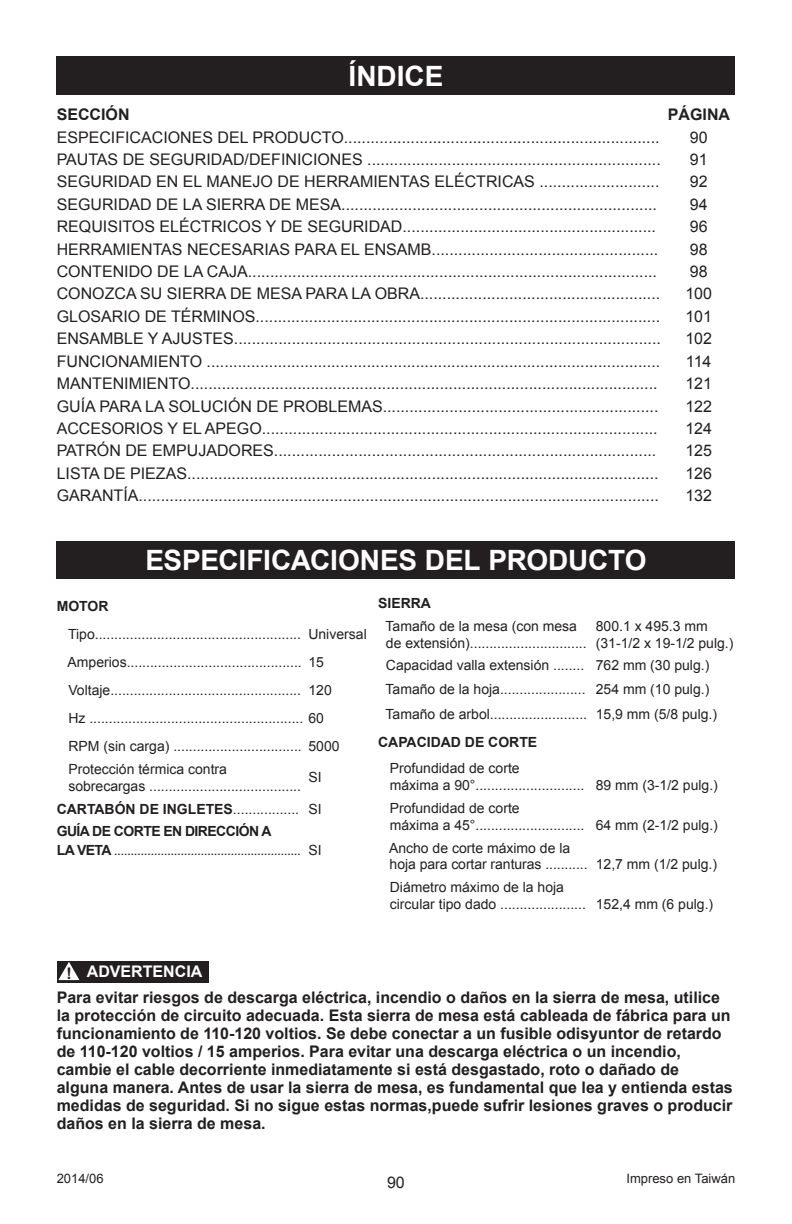
<style>
.page{position:relative;width:792px;height:1224px;background:#fff}
.page>*{position:absolute;margin:0;border:0;box-sizing:border-box;transform-origin:0 0}
.t1{font:700 28px "Arial";letter-spacing:-.005em;color:#fff}
.t2{font:16px "Arial";color:#231f20}
.t3{font:700 16px/18px "Arial";color:#231f20}
.t4{font:700 16px "Arial";color:#fff}
.t5{font:14px/17px "Arial";color:#231f20}
.t6{font:700 14px "Arial";color:#231f20}
.t7{font:13px "Arial";color:#231f20}
.s1{font-weight:700}
.s2{color:#231f20}
</style>
<div class="page">
<div style="left:57px;top:57px;width:678px;height:38px;background:#231f20"></div>
<div style="left:57px;top:541px;width:678px;height:38px;background:#231f20"></div>
<div style="left:57px;top:961px;width:152px;height:21px;background:#231f20"></div>
<svg style="left:58px;top:962px;width:21px;height:18px"></svg>
<h1 class="t1" style="left:349px;top:57px;width:96px">ÍNDICE</h1>
<p class="t3" style="left:57px;top:106px;width:74px">SECCIÓN</p>
<p class="t3" style="left:668px;top:106px;width:64px">PÁGINA</p>
<p class="t2" style="left:57px;top:126px;width:604px">ESPECIFICACIONES DEL PRODUCTO.......................................................................</p>
<p class="t2" style="left:690px;top:126px;width:19px">90</p>
<p class="t2" style="left:57px;top:149px;width:606px">PAUTAS DE SEGURIDAD/DEFINICIONES ..................................................................</p>
<p class="t2" style="left:690px;top:149px;width:19px">91</p>
<p class="t2" style="left:57px;top:171px;width:604px">SEGURIDAD EN EL MANEJO DE HERRAMIENTAS ELÉCTRICAS ...........................</p>
<p class="t2" style="left:690px;top:171px;width:19px">92</p>
<p class="t2" style="left:57px;top:194px;width:602px">SEGURIDAD DE LA SIERRA DE MESA.......................................................................</p>
<p class="t2" style="left:690px;top:194px;width:19px">94</p>
<p class="t2" style="left:57px;top:216px;width:601px">REQUISITOS ELÉCTRICOS Y DE SEGURIDAD.........................................................</p>
<p class="t2" style="left:690px;top:216px;width:19px">96</p>
<p class="t2" style="left:57px;top:239px;width:603px">HERRAMIENTAS NECESARIAS PARA EL ENSAMB...................................................</p>
<p class="t2" style="left:690px;top:239px;width:19px">98</p>
<p class="t2" style="left:57px;top:261px;width:602px">CONTENIDO DE LA CAJA............................................................................................</p>
<p class="t2" style="left:690px;top:261px;width:19px">98</p>
<p class="t2" style="left:57px;top:283px;width:605px">CONOZCA SU SIERRA DE MESA PARA LA OBRA......................................................</p>
<p class="t2" style="left:685px;top:283px;width:28px">100</p>
<p class="t2" style="left:57px;top:306px;width:605px">GLOSARIO DE TÉRMINOS...........................................................................................</p>
<p class="t2" style="left:685px;top:306px;width:28px">101</p>
<p class="t2" style="left:57px;top:328px;width:606px">ENSAMBLE Y AJUSTES................................................................................................</p>
<p class="t2" style="left:685px;top:328px;width:28px">102</p>
<p class="t2" style="left:57px;top:351px;width:605px">FUNCIONAMIENTO ......................................................................................................</p>
<p class="t2" style="left:686px;top:351px;width:27px">114</p>
<p class="t2" style="left:57px;top:373px;width:602px">MANTENIMIENTO.........................................................................................................</p>
<p class="t2" style="left:685px;top:373px;width:28px">121</p>
<p class="t2" style="left:57px;top:395px;width:603px">GUÍA PARA LA SOLUCIÓN DE PROBLEMAS..............................................................</p>
<p class="t2" style="left:685px;top:395px;width:28px">122</p>
<p class="t2" style="left:57px;top:418px;width:602px">ACCESORIOS Y EL APEGO.........................................................................................</p>
<p class="t2" style="left:685px;top:418px;width:28px">124</p>
<p class="t2" style="left:57px;top:440px;width:601px">PATRÓN DE EMPUJADORES......................................................................................</p>
<p class="t2" style="left:685px;top:440px;width:28px">125</p>
<p class="t2" style="left:57px;top:463px;width:603px">LISTA DE PIEZAS..........................................................................................................</p>
<p class="t2" style="left:685px;top:463px;width:28px">126</p>
<p class="t2" style="left:57px;top:485px;width:604px">GARANTÍA.....................................................................................................................</p>
<p class="t2" style="left:685px;top:485px;width:28px">132</p>
<h1 class="t1" style="left:145px;top:542px;width:503px">ESPECIFICACIONES DEL PRODUCTO</h1>
<p class="t6" style="left:57px;top:596px;width:53px">MOTOR</p>
<p class="t5" style="left:68px;top:620px;width:301px;line-height:28px">Tipo..................................................... Universal Amperios............................................. 15<br>Voltaje................................................. 120<br>Hz ....................................................... 60<br>RPM (sin carga) ................................. 5000</p>
<p class="t5" style="left:68px;top:760px;width:160px">Protección térmica contra</p>
<p class="t5" style="left:308px;top:769px;width:15px">SI</p>
<p class="t5" style="left:57px;top:775px;width:266px;line-height:22.6px;text-indent:12px">sobrecargas .......................................<br><span class="s1">CARTABÓN DE INGLETES</span>................. SI<br><span class="s1">GUÍA DE CORTE EN DIRECCIÓN A</span></p>
<p class="t5" style="left:57px;top:842px;width:266px"><span class="s1">LA VETA</span> ........................................................ SI</p>
<p class="t6" style="left:378px;top:594px;width:54px">SIERRA</p>
<p class="t5" style="left:386px;top:617px;width:203px">Tamaño de la mesa (con mesa de extensión)..............................</p>
<p class="t5" style="left:596px;top:617px;width:139px">800.1 x 495.3 mm (31-1/2 x 19-1/2 pulg.)</p>
<p class="t5" style="left:386px;top:653px;width:333px;line-height:24.2px">Capacidad valla extensión ........ 762 mm (30 pulg.)<br>Tamaño de la hoja...................... 254 mm (10 pulg.)<br>Tamaño de arbol......................... 15,9 mm (5/8 pulg.)</p>
<p class="t6" style="left:378px;top:733px;width:161px">CAPACIDAD DE CORTE</p>
<p class="t5" style="left:390px;top:760px;width:330px">Profundidad de corte<br>máxima a 90°............................ 89 mm (3-1/2 pulg.)</p>
<p class="t5" style="left:390px;top:800px;width:330px">Profundidad de corte<br>máxima a 45°............................ 64 mm (2-1/2 pulg.)</p>
<p class="t5" style="left:389px;top:839px;width:330px">Ancho de corte máximo de la<br>hoja para cortar ranturas ........... 12,7 mm (1/2 pulg.)</p>
<p class="t5" style="left:390px;top:879px;width:325px">Diámetro máximo de la hoja<br>circular tipo dado ...................... 152,4 mm (6 pulg.)</p>
<p class="t4" style="left:67px;top:961px;width:137px"><span class="s2">!</span> ADVERTENCIA</p>
<p class="t3" style="left:57px;top:989px;width:678px">Para evitar riesgos de descarga eléctrica, incendio o daños en la sierra de mesa, utilice la protección de circuito adecuada. Esta sierra de mesa está cableada de fábrica para un funcionamiento de 110-120 voltios. Se debe conectar a un fusible odisyuntor de retardo de 110-120 voltios / 15 amperios. Para evitar una descarga eléctrica o un incendio, cambie el cable decorriente inmediatamente si está desgastado, roto o dañado de alguna manera. Antes de usar la sierra de mesa, es fundamental que lea y entienda estas medidas de seguridad. Si no sigue estas normas,puede sufrir lesiones graves o producir daños en la sierra de mesa.</p>
<p class="t7" style="left:57px;top:1170px;width:48px">2014/06</p>
<p class="t2" style="left:387px;top:1172px;width:19px">90</p>
<p class="t7" style="left:626px;top:1170px;width:110px">Impreso en Taiwán</p>
</div>
